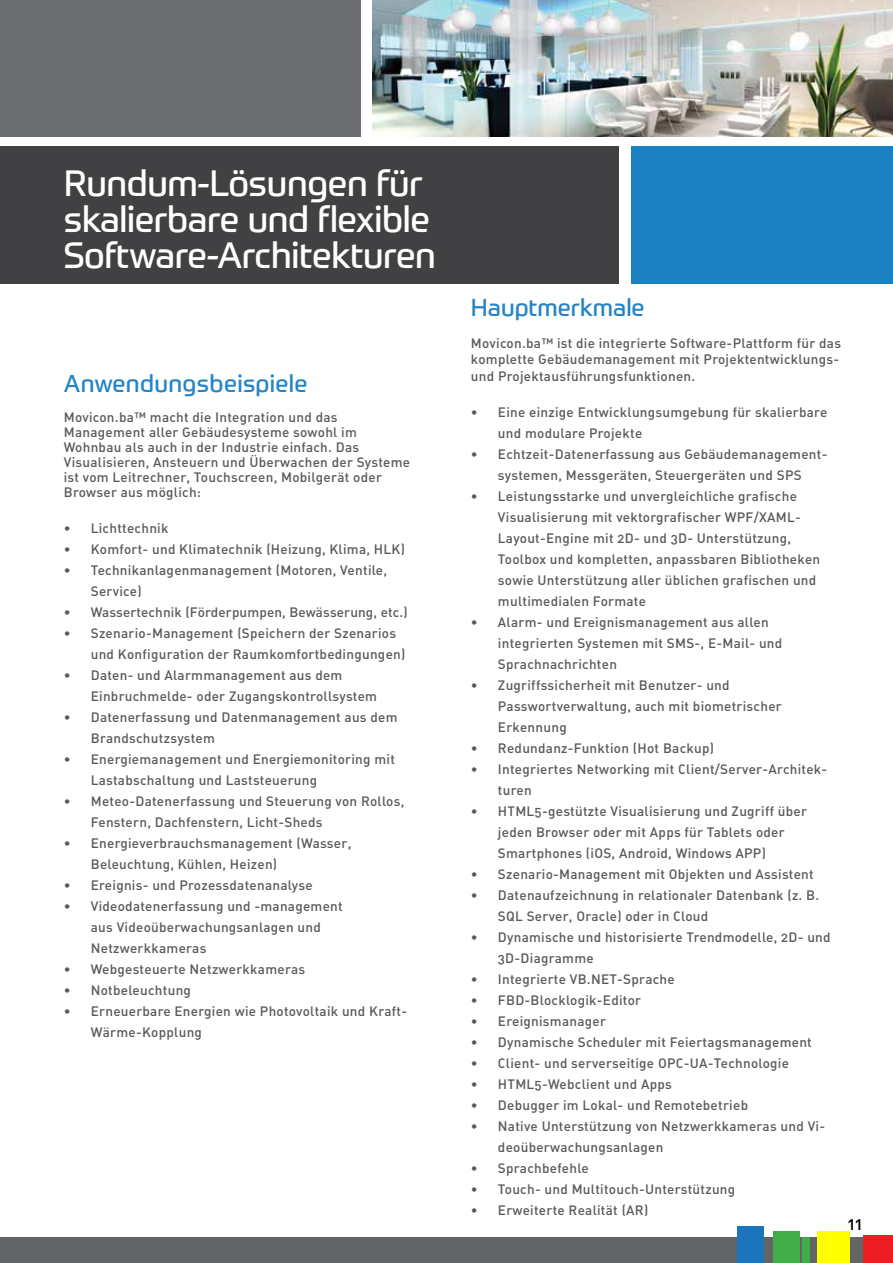
<style>
.page{position:relative;width:893px;height:1263px;background:#fff}
.page>*{position:absolute;margin:0;border:0;box-sizing:border-box;transform-origin:0 0}
.t1{font:36px/36px "Prometo";letter-spacing:-.01em;color:#fff}
.t2{font:24px "Prometo";letter-spacing:.01em;color:#2484c6}
.t3{font:18px "DIN Medium Alternate";color:#000}
.t4{font:13.5px/21px "DIN Medium Alternate";letter-spacing:.02em;color:#58595b}
</style>
<div class="page">
<div style="left:0;top:1237px;width:893px;height:26px;background:#636466"></div>
<div style="left:738px;top:1226px;width:26px;height:37px;background:#1c75bc"></div>
<div style="left:773px;top:1231px;width:26px;height:32px;background:#41ad49"></div>
<div style="left:802px;top:1237px;width:8px;height:26px;background:#41ad49"></div>
<div style="left:817px;top:1231px;width:33px;height:32px;background:#ff0"></div>
<div style="left:862px;top:1235px;width:31px;height:28px;background:#ed1d24"></div>
<div style="left:0;top:0;width:361px;height:136px;background:#6d6e71"></div>
<div style="left:0;top:147px;width:619px;height:137px;background:#414042"></div>
<div style="left:631px;top:147px;width:262px;height:137px;background:#1a80c2"></div>
<img style="left:372px;top:0;width:521px;height:136px">
<h1 class="t1" style="left:64px;top:164px;width:374px">Rundum-Lösungen für skalierbare und flexible<br>Software-Architekturen</h1>
<h2 class="t2" style="left:64px;top:369px;width:245px">Anwendungsbeispiele</h2>
<p class="t4" style="left:64px;top:409px;width:348px;line-height:15px">Movicon.ba™ macht die Integration und das Management aller Gebäudesysteme sowohl im Wohnbau als auch in der Industrie einfach. Das Visualisieren, Ansteuern und Überwachen der Systeme ist vom Leitrechner, Touchscreen, Mobilgerät oder Browser aus möglich:</p>
<p class="t4" style="left:64px;top:517px;width:106px">• Lichttechnik</p>
<p class="t4" style="left:64px;top:538px;width:343px">• Komfort- und Klimatechnik (Heizung, Klima, HLK)</p>
<p class="t4" style="left:91px;top:559px;width:298px;text-indent:-27px">• Technikanlagenmanagement (Motoren, Ventile,<br>Service)</p>
<p class="t4" style="left:64px;top:601px;width:345px">• Wassertechnik (Förderpumpen, Bewässerung, etc.)</p>
<p class="t4" style="left:91px;top:622px;width:316px;text-indent:-27px">• Szenario-Management (Speichern der Szenarios und Konfiguration der Raumkomfortbedingungen)</p>
<p class="t4" style="left:91px;top:664px;width:288px;text-indent:-27px">• Daten- und Alarmmanagement aus dem<br>Einbruchmelde- oder Zugangskontrollsystem</p>
<p class="t4" style="left:91px;top:706px;width:308px;text-indent:-27px">• Datenerfassung und Datenmanagement aus dem<br>Brandschutzsystem</p>
<p class="t4" style="left:91px;top:748px;width:306px;text-indent:-27px">• Energiemanagement und Energiemonitoring mit<br>Lastabschaltung und Laststeuerung</p>
<p class="t4" style="left:91px;top:790px;width:315px;text-indent:-27px">• Meteo-Datenerfassung und Steuerung von Rollos,<br>Fenstern, Dachfenstern, Licht-Sheds</p>
<p class="t4" style="left:91px;top:832px;width:262px;text-indent:-27px">• Energieverbrauchsmanagement (Wasser,<br>Beleuchtung, Kühlen, Heizen)</p>
<p class="t4" style="left:64px;top:874px;width:250px">• Ereignis- und Prozessdatenanalyse</p>
<p class="t4" style="left:91px;top:895px;width:254px;text-indent:-27px">• Videodatenerfassung und -management aus Videoüberwachungsanlagen und<br>Netzwerkkameras</p>
<p class="t4" style="left:64px;top:958px;width:243px">• Webgesteuerte Netzwerkkameras</p>
<p class="t4" style="left:64px;top:979px;width:129px">• Notbeleuchtung</p>
<p class="t4" style="left:91px;top:1000px;width:318px;text-indent:-27px">• Erneuerbare Energien wie Photovoltaik und Kraft-<br>Wärme-Kopplung</p>
<h2 class="t2" style="left:471px;top:293px;width:175px">Hauptmerkmale</h2>
<p class="t4" style="left:471px;top:334px;width:372px;line-height:16.5px">Movicon.ba™ ist die integrierte Software-Plattform für das komplette Gebäudemanagement mit Projektentwicklungs&shy;und Projektausführungsfunktionen.</p>
<p class="t4" style="left:498px;top:401px;width:331px;text-indent:-27px">• Eine einzige Entwicklungsumgebung für skalierbare und modulare Projekte</p>
<p class="t4" style="left:471px;top:443px;width:358px;text-align:center">• Echtzeit-Datenerfassung aus Gebäudemanagement&shy;systemen, Messgeräten, Steuergeräten und SPS</p>
<p class="t4" style="left:498px;top:485px;width:324px;text-indent:-27px">• Leistungsstarke und unvergleichliche grafische Visualisierung mit vektorgrafischer WPF/XAML-Layout-Engine mit 2D- und 3D- Unterstützung, Toolbox und kompletten, anpassbaren Bibliotheken sowie Unterstützung aller üblichen grafischen und multimedialen Formate</p>
<p class="t4" style="left:498px;top:611px;width:286px;text-indent:-27px">• Alarm- und Ereignismanagement aus allen integrierten Systemen mit SMS-, E-Mail- und<br>Sprachnachrichten</p>
<p class="t4" style="left:498px;top:674px;width:285px;text-indent:-27px">• Zugriffssicherheit mit Benutzer- und<br>Passwortverwaltung, auch mit biometrischer<br>Erkennung</p>
<p class="t4" style="left:471px;top:737px;width:245px">• Redundanz-Funktion (Hot Backup)</p>
<p class="t4" style="left:498px;top:758px;width:331px;text-indent:-27px">• Integriertes Networking mit Client/Server-Architek&shy;turen</p>
<p class="t4" style="left:498px;top:800px;width:311px;text-indent:-27px">• HTML5-gestützte Visualisierung und Zugriff über jeden Browser oder mit Apps für Tablets oder<br>Smartphones (iOS, Android, Windows APP)</p>
<p class="t4" style="left:471px;top:863px;width:344px">• Szenario-Management mit Objekten und Assistent</p>
<p class="t4" style="left:498px;top:884px;width:323px;text-indent:-27px">• Datenaufzeichnung in relationaler Datenbank (z. B.<br>SQL Server, Oracle) oder in Cloud</p>
<p class="t4" style="left:498px;top:926px;width:334px;text-indent:-27px">• Dynamische und historisierte Trendmodelle, 2D- und<br>3D-Diagramme</p>
<p class="t4" style="left:471px;top:968px;width:205px">• Integrierte VB.NET-Sprache</p>
<p class="t4" style="left:471px;top:989px;width:172px">• FBD-Blocklogik-Editor</p>
<p class="t4" style="left:471px;top:1010px;width:137px">• Ereignismanager</p>
<p class="t4" style="left:471px;top:1031px;width:342px">• Dynamische Scheduler mit Feiertagsmanagement</p>
<p class="t4" style="left:471px;top:1052px;width:320px">• Client- und serverseitige OPC-UA-Technologie</p>
<p class="t4" style="left:471px;top:1073px;width:203px">• HTML5-Webclient und Apps</p>
<p class="t4" style="left:471px;top:1094px;width:279px">• Debugger im Lokal- und Remotebetrieb</p>
<p class="t4" style="left:498px;top:1115px;width:329px;text-indent:-27px">• Native Unterstützung von Netzwerkkameras und Vi&shy;deoüberwachungsanlagen</p>
<p class="t4" style="left:471px;top:1157px;width:119px">• Sprachbefehle</p>
<p class="t4" style="left:471px;top:1178px;width:266px">• Touch- und Multitouch-Unterstützung</p>
<p class="t4" style="left:471px;top:1199px;width:179px">• Erweiterte Realität (AR)</p>
<h3 class="t3" style="left:848px;top:1212px;width:16px">11</h3>
</div>
